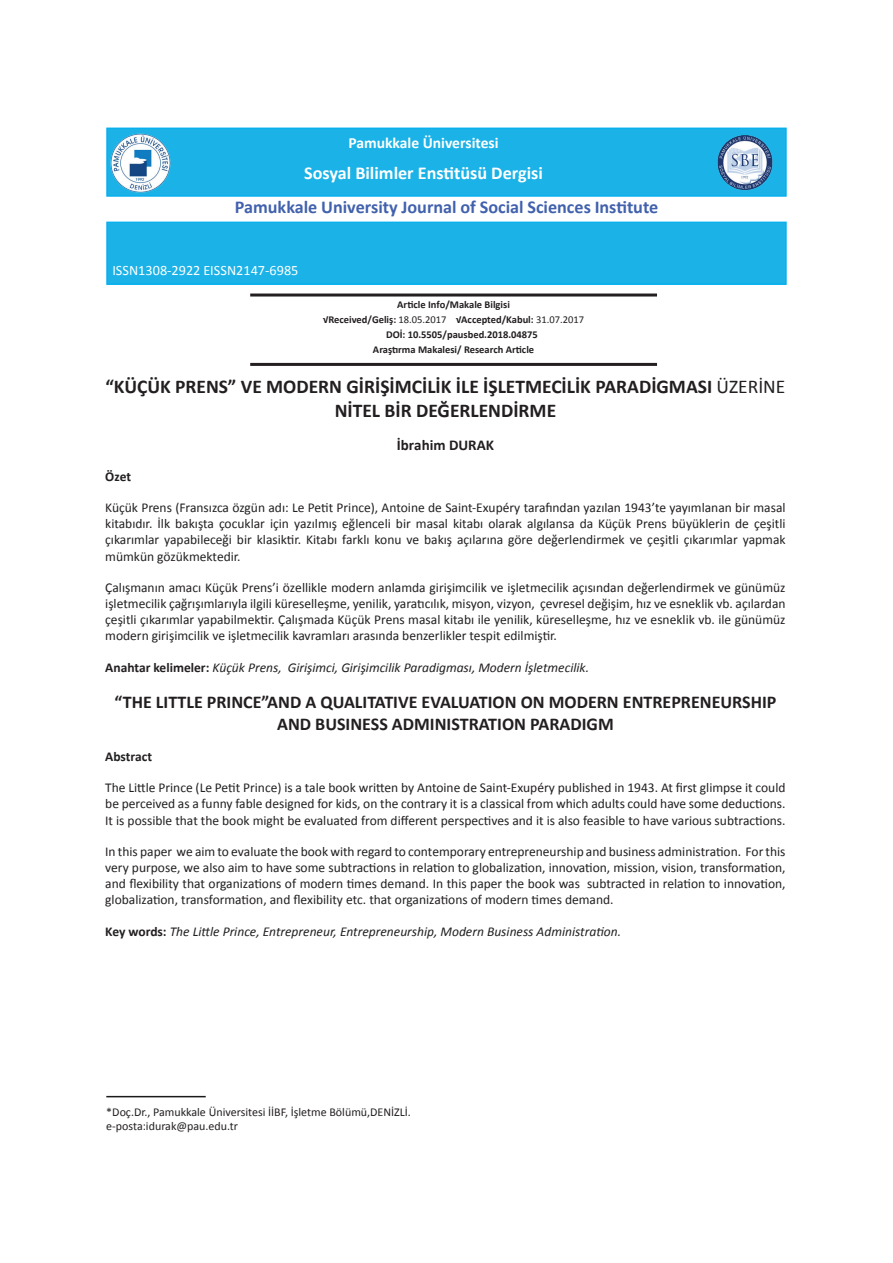
<style>
.page{position:relative;width:893px;height:1263px;background:#fff}
.page>*{position:absolute;margin:0;border:0;box-sizing:border-box;transform-origin:0 0}
.t1{font:700 19.5px/23.4px "Calibri";color:#231f20;text-align:center}
.t2{font:700 18.15px "Calibri";color:#4161ad}
.t3{font:700 18.15px "Calibri";color:#fff}
.t4{font:700 18px/21.6px "Calibri";color:#231f20;text-align:center}
.t5{font:700 15.6px "Calibri";color:#fff}
.t6{font:700 15px "Calibri";color:#231f20}
.t7{font:14.25px "Calibri";color:#fff}
.t8{font:13.5px/16.2px "Calibri";color:#231f20;text-align:justify}
.t9{font:italic 13.5px "Calibri";color:#231f20}
.t10{font:700 13.5px "Calibri";color:#231f20}
.t11{font:12px/14.4px "Calibri";color:#231f20}
.t12{font:700 10.5px "Calibri";color:#231f20}
.s1{font-weight:400}
.s2{font-weight:700;font-style:normal}
</style>
<div class="page">
<hr style="left:250px;top:293px;width:407px;height:3px;background:#231f20">
<hr style="left:250px;top:363px;width:407px;height:3px;background:#231f20">
<div style="left:106px;top:222px;width:681px;height:63px;background:#1ab2e7;border:1px solid #00aeef"></div>
<div style="left:106px;top:128px;width:681px;height:69px;background:#1ab2e7;border:1px solid #00aeef"></div>
<img style="left:717px;top:135px;width:56px;height:56px">
<img style="left:111px;top:133px;width:59px;height:59px">
<hr style="left:106px;top:1096px;width:100px;height:1px;background:#1a1a19">
<p class="t5" style="left:348px;top:133px;width:152px">Pamukkale Üniversitesi</p>
<h2 class="t3" style="left:304px;top:162px;width:240px">Sosyal Bilimler Enstitüsü Dergisi</h2>
<h2 class="t2" style="left:235px;top:196px;width:425px">Pamukkale University Journal of Social Sciences Institute</h2>
<p class="t7" style="left:112px;top:261px;width:188px">ISSN1308-2922 EISSN2147-6985</p>
<p class="t12" style="left:397px;top:298px;width:114px">Article Info/Makale Bilgisi</p>
<p class="t12" style="left:323px;top:313px;width:262px">√Received/Geliş: <span class="s1">18.05.2017</span> √Accepted/Kabul: <span class="s1">31.07.2017</span></p>
<p class="t12" style="left:386px;top:328px;width:153px">DOİ: 10.5505/pausbed.2018.04875</p>
<p class="t12" style="left:373px;top:343px;width:163px">Araştırma Makalesi/ Research Article</p>
<h1 class="t1" style="left:105px;top:374px;width:681px">“KÜÇÜK PRENS” VE MODERN GİRİŞİMCİLİK İLE İŞLETMECİLİK PARADİGMASI <span class="s1">ÜZERİNE<br></span>NİTEL BİR DEĞERLENDİRME</h1>
<p class="t6" style="left:397px;top:435px;width:99px">İbrahim DURAK</p>
<p class="t10" style="left:105px;top:468px;width:27px">Özet</p>
<p class="t8" style="left:105px;top:499px;width:682px">Küçük Prens (Fransızca özgün adı: Le Petit Prince), Antoine de Saint-Exupéry tarafından yazılan 1943’te yayımlanan bir masal kitabıdır. İlk bakışta çocuklar için yazılmış eğlenceli bir masal kitabı olarak algılansa da Küçük Prens büyüklerin de çeşitli çıkarımlar yapabileceği bir klasiktir. Kitabı farklı konu ve bakış açılarına göre değerlendirmek ve çeşitli çıkarımlar yapmak mümkün gözükmektedir.</p>
<p class="t8" style="left:105px;top:578px;width:682px">Çalışmanın amacı Küçük Prens’i özellikle modern anlamda girişimcilik ve işletmecilik açısından değerlendirmek ve günümüz işletmecilik çağrışımlarıyla ilgili küreselleşme, yenilik, yaratıcılık, misyon, vizyon, çevresel değişim, hız ve esneklik vb. açılardan çeşitli çıkarımlar yapabilmektir. Çalışmada Küçük Prens masal kitabı ile yenilik, küreselleşme, hız ve esneklik vb. ile günümüz modern girişimcilik ve işletmecilik kavramları arasında benzerlikler tespit edilmiştir.</p>
<p class="t9" style="left:105px;top:659px;width:485px"><span class="s2">Anahtar kelimeler:</span> Küçük Prens, Girişimci, Girişimcilik Paradigması, Modern İşletmecilik.</p>
<h3 class="t4" style="left:114px;top:690px;width:664px">“THE LITTLE PRINCE”AND A QUALITATIVE EVALUATION ON MODERN ENTREPRENEURSHIP<br>AND BUSINESS ADMINISTRATION PARADIGM</h3>
<p class="t10" style="left:105px;top:748px;width:48px">Abstract</p>
<p class="t8" style="left:105px;top:779px;width:682px">The Little Prince (Le Petit Prince) is a tale book written by Antoine de Saint-Exupéry published in 1943. At first glimpse it could be perceived as a funny fable designed for kids, on the contrary it is a classical from which adults could have some deductions.<br>It is possible that the book might be evaluated from different perspectives and it is also feasible to have various subtractions.</p>
<p class="t8" style="left:105px;top:842px;width:682px">In this paper we aim to evaluate the book with regard to contemporary entrepreneurship and business administration. For this very purpose, we also aim to have some subtractions in relation to globalization, innovation, mission, vision, transformation, and flexibility that organizations of modern times demand. In this paper the book was subtracted in relation to innovation, globalization, transformation, and flexibility etc. that organizations of modern times demand.</p>
<p class="t9" style="left:105px;top:923px;width:517px"><span class="s2">Key words:</span> The Little Prince, Entrepreneur, Entrepreneurship, Modern Business Administration.</p>
<p class="t11" style="left:106px;top:1104px;width:306px">*Doç.Dr., Pamukkale Üniversitesi İİBF, İşletme Bölümü,DENİZLİ. e-posta:idurak@pau.edu.tr</p>
</div>
